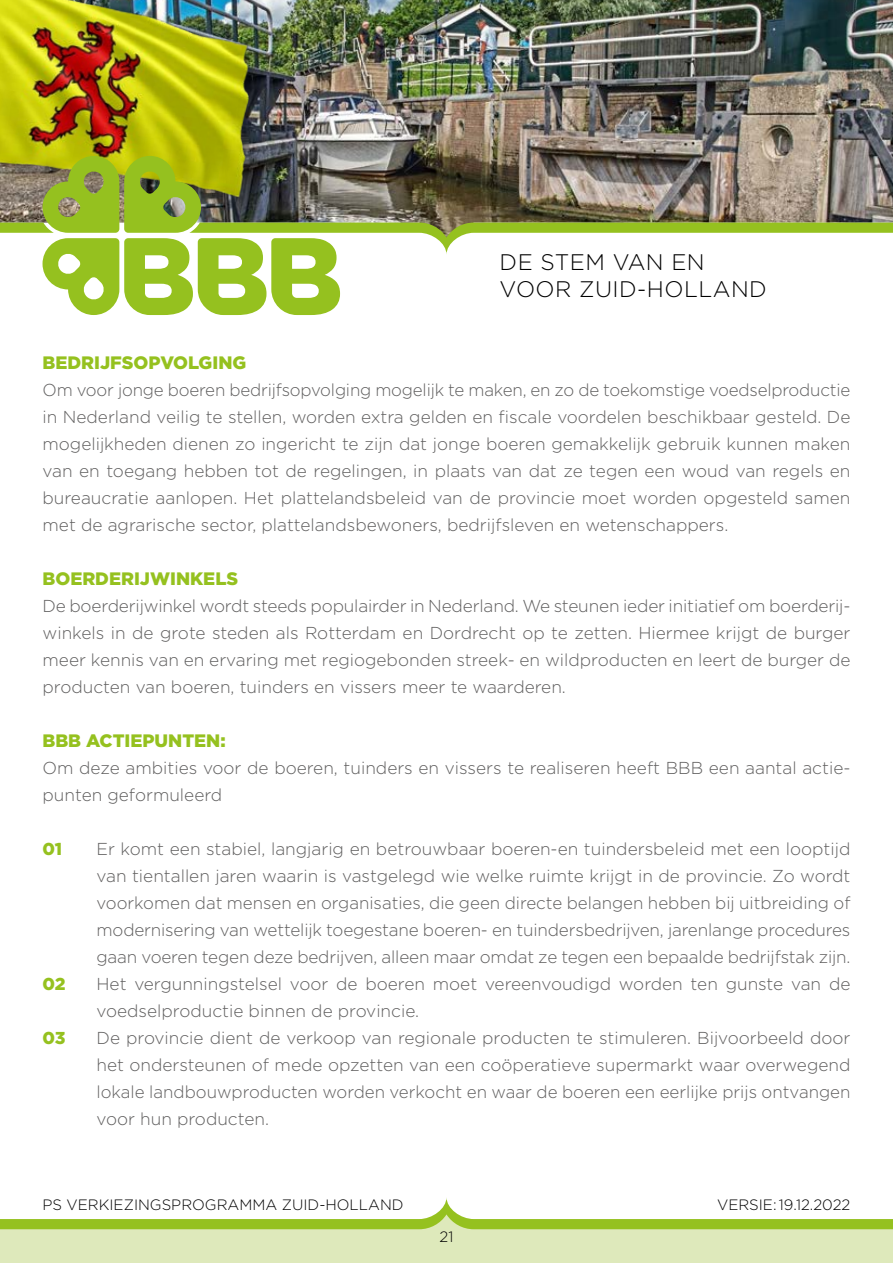
<style>
.page{position:relative;width:893px;height:1263px;background:#fff}
.page>*{position:absolute;margin:0;border:0;box-sizing:border-box;transform-origin:0 0}
.t1{font:300 22.5px/27px "Gotham";letter-spacing:.02em;color:#000}
.t2{font:900 18px "Gotham";color:#95c11f}
.t3{font:300 17.25px/27px "Gotham";color:#5f5e5e;text-align:justify}
.t4{font:900 17.25px "Gotham";color:#95c11f}
.t5{font:300 15px "Gotham";color:#000}
</style>
<div class="page">
<div style="left:0;top:1225px;width:893px;height:38px;background:#dee9bb"></div>
<img style="left:272px;top:0;width:621px;height:156px">
<img style="left:0;top:0;width:272px;height:156px">
<img style="left:0;top:156px;width:893px;height:159px">
<svg style="left:0;top:1198px;width:893px;height:32px"></svg>
<h1 class="t1" style="left:500px;top:248px;width:269px">DE STEM VAN EN<br>VOOR ZUID-HOLLAND</h1>
<p class="t2" style="left:43px;top:352px;width:205px">BEDRIJFSOPVOLGING</p>
<p class="t3" style="left:43px;top:376px;width:809px">Om voor jonge boeren bedrijfsopvolging mogelijk te maken, en zo de toekomstige voedselproductie in Nederland veilig te stellen, worden extra gelden en fiscale voordelen beschikbaar gesteld. De mogelijkheden dienen zo ingericht te zijn dat jonge boeren gemakkelijk gebruik kunnen maken van en toegang hebben tot de regelingen, in plaats van dat ze tegen een woud van regels en bureaucratie aanlopen. Het plattelandsbeleid van de provincie moet worden opgesteld samen met de agrarische sector, plattelandsbewoners, bedrijfsleven en wetenschappers.</p>
<p class="t2" style="left:43px;top:568px;width:197px">BOERDERIJWINKELS</p>
<p class="t3" style="left:43px;top:592px;width:809px;text-align:left">De boerderijwinkel wordt steeds populairder in Nederland. We steunen ieder initiatief om boerderij&shy;winkels in de grote steden als Rotterdam en Dordrecht op te zetten. Hiermee krijgt de burger meer kennis van en ervaring met regiogebonden streek- en wildproducten en leert de burger de producten van boeren, tuinders en vissers meer te waarderen.</p>
<p class="t2" style="left:43px;top:730px;width:185px">BBB ACTIEPUNTEN:</p>
<p class="t3" style="left:43px;top:754px;width:809px">Om deze ambities voor de boeren, tuinders en vissers te realiseren heeft BBB een aantal actie&shy;punten geformuleerd</p>
<p class="t4" style="left:43px;top:839px;width:21px">01</p>
<p class="t3" style="left:97px;top:835px;width:755px">Er komt een stabiel, langjarig en betrouwbaar boeren-en tuindersbeleid met een looptijd van tientallen jaren waarin is vastgelegd wie welke ruimte krijgt in de provincie. Zo wordt voorkomen dat mensen en organisaties, die geen directe belangen hebben bij uitbreiding of modernisering van wettelijk toegestane boeren- en tuindersbedrijven, jarenlange procedures gaan voeren tegen deze bedrijven, alleen maar omdat ze tegen een bepaalde bedrijfstak zijn.</p>
<p class="t4" style="left:43px;top:974px;width:25px">02</p>
<p class="t3" style="left:97px;top:970px;width:755px">Het vergunningstelsel voor de boeren moet vereenvoudigd worden ten gunste van de voedselproductie binnen de provincie.</p>
<p class="t4" style="left:43px;top:1028px;width:24px">03</p>
<p class="t3" style="left:97px;top:1024px;width:755px">De provincie dient de verkoop van regionale producten te stimuleren. Bijvoorbeeld door het ondersteunen of mede opzetten van een coöperatieve supermarkt waar overwegend lokale landbouwproducten worden verkocht en waar de boeren een eerlijke prijs ontvangen voor hun producten.</p>
<p class="t5" style="left:43px;top:1196px;width:363px">PS VERKIEZINGSPROGRAMMA ZUID-HOLLAND</p>
<p class="t5" style="left:440px;top:1229px;width:15px">21</p>
<p class="t5" style="left:717px;top:1196px;width:135px">VERSIE: 19.12.2022</p>
</div>
